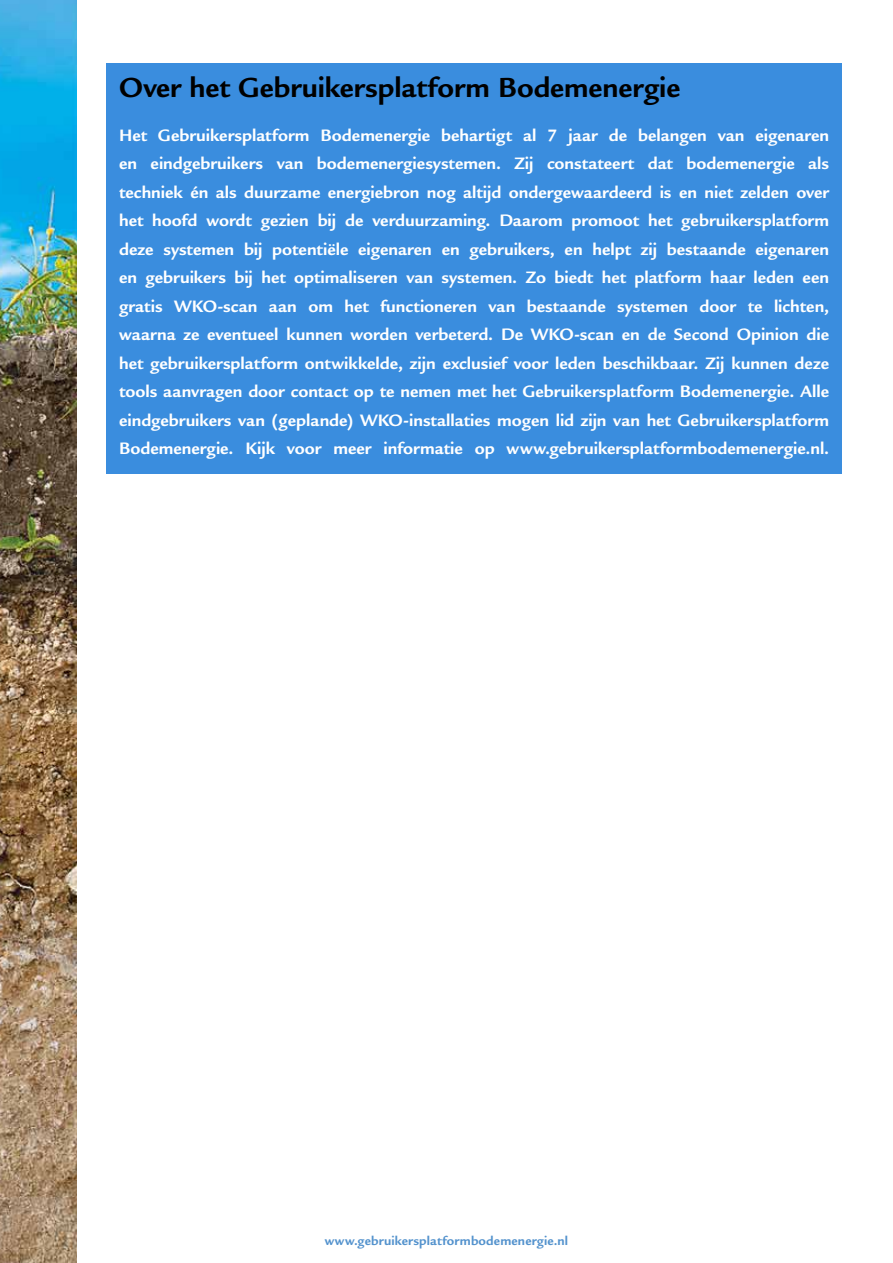
<style>
.page{position:relative;width:893px;height:1263px;background:#fff}
.page>*{position:absolute;margin:0;border:0;box-sizing:border-box;transform-origin:0 0}
.t1{font:700 30px "Legacy Sans Std";color:#000}
.t2{font:700 18px/28.5px "Legacy Sans Std";color:#fff;text-align:justify}
.t3{font:700 13.5px "Legacy Sans Std";letter-spacing:.01em;color:#5392cd}
</style>
<div class="page">
<img style="left:0;top:0;width:77px;height:1263px">
<div style="left:106px;top:64px;width:736px;height:410px;background:#3a8dde"></div>
<h1 class="t1" style="left:119px;top:71px;width:563px">Over het Gebruikersplatform Bodemenergie</h1>
<p class="t2" style="left:119px;top:121px;width:712px">Het Gebruikersplatform Bodemenergie behartigt al 7 jaar de belangen van eigenaren en eindgebruikers van bodemenergiesystemen. Zij constateert dat bodemenergie als techniek én als duurzame energiebron nog altijd ondergewaardeerd is en niet zelden over het hoofd wordt gezien bij de verduurzaming. Daarom promoot het gebruikersplatform deze systemen bij potentiële eigenaren en gebruikers, en helpt zij bestaande eigenaren en gebruikers bij het optimaliseren van systemen. Zo biedt het platform haar leden een gratis WKO-scan aan om het functioneren van bestaande systemen door te lichten, waarna ze eventueel kunnen worden verbeterd. De WKO-scan en de Second Opinion die het gebruikersplatform ontwikkelde, zijn exclusief voor leden beschikbaar. Zij kunnen deze tools aanvragen door contact op te nemen met het Gebruikersplatform Bodemenergie. Alle eindgebruikers van (geplande) WKO-installaties mogen lid zijn van het Gebruikersplatform Bodemenergie. Kijk voor meer informatie op www.gebruikersplatformbodemenergie.nl.</p>
<p class="t3" style="left:325px;top:1233px;width:245px">www.gebruikersplatformbodemenergie.nl</p>
</div>
